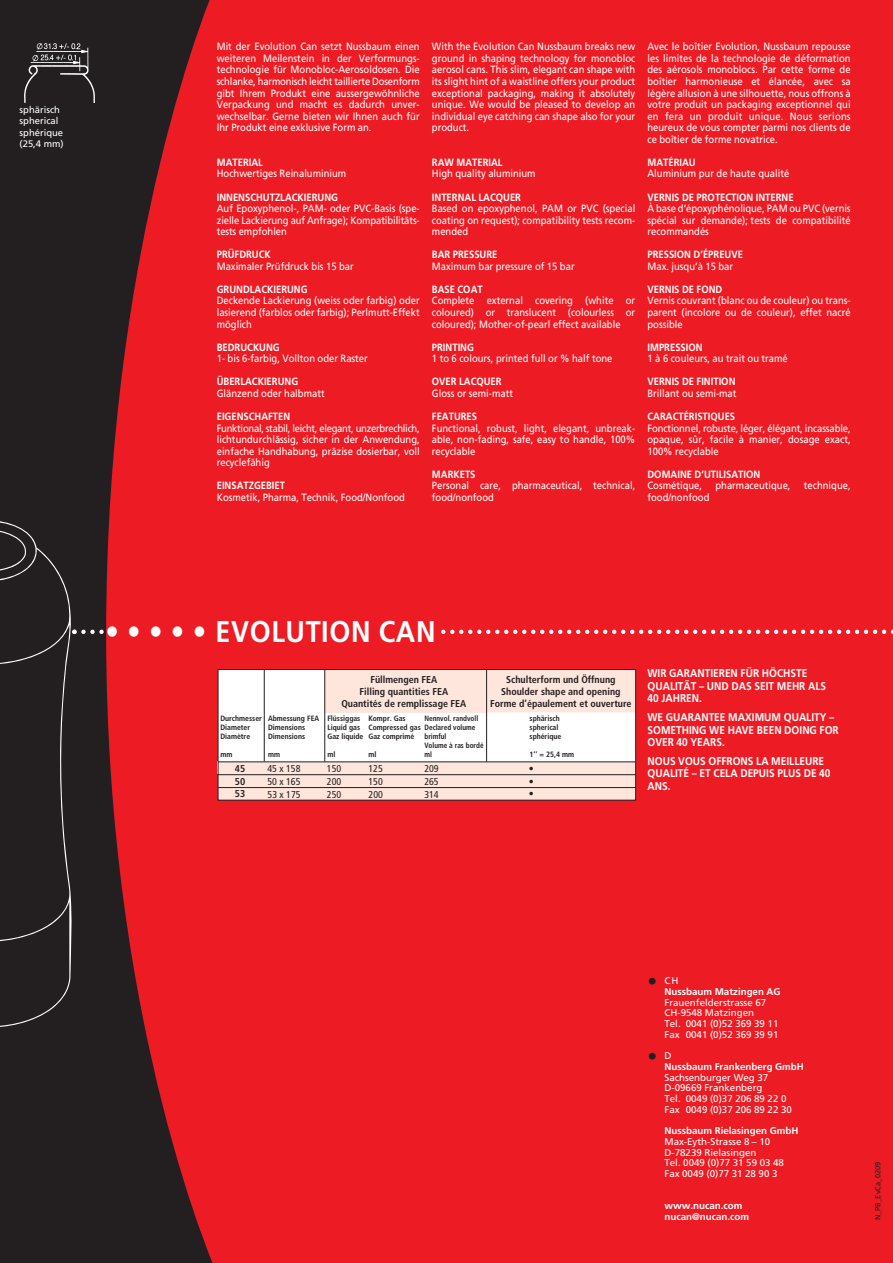
<style>
.page{position:relative;width:893px;height:1263px;background:#fff}
.page>*{position:absolute;margin:0;border:0;box-sizing:border-box;transform-origin:0 0}
.t1{font:700 30px "Frutiger";letter-spacing:.02em;color:#fff;scale:.9 1}
.t2{font:700 19.5px "Frutiger";color:#231f20}
.t3{font:700 11.25px/12.6px "Frutiger";color:#fff;scale:.9 1}
.t4{font:10.5px/11.6px "Frutiger";color:#fff;text-align:justify;scale:.9 1}
.t5{font:700 10.5px "Frutiger";color:#fff;scale:.9 1}
.t6{font:700 condensed 9.9px/11.9px "Frutiger";color:#231f20;text-align:center}
.t7{font:condensed 9.9px "Frutiger";color:#231f20}
.t8{font:9.9px "Frutiger";color:#231f20}
.t9{font:9.75px/10.6px "Frutiger";color:#fff}
.t10{font:700 9.75px/10.6px "Frutiger";color:#fff}
.t11{font:9.45px/11.6px "Frutiger";color:#fff}
.t12{font:700 condensed 7.65px/9px "Frutiger";color:#231f20}
.t13{font:700 condensed 7.65px/9px "Frutiger";color:#231f20;scale:.95 1}
.t14{font:7.5px "Frutiger";color:#231f20}
.s1{font-size:19.5px;color:#231f20}
.s2{font-weight:400}
</style>
<div class="page">
<div style="left:0;top:0;width:892px;height:1263px;background:#231f20"></div>
<div style="left:226px;top:0;width:666px;height:1263px;background:#ed1c24"></div>
<svg style="left:109px;top:0;width:117px;height:1263px;fill:#ed1c24"></svg>
<img style="left:25px;top:44px;width:69px;height:59px">
<svg style="left:0;top:520px;width:892px;height:508px"></svg>
<div style="left:216px;top:613px;width:224px;height:42px;background:#ed1c24"></div>
<p class="t11" style="left:20px;top:104px;width:46px">sphärisch spherical sphérique (25,4 mm)</p>
<p class="t4" style="left:217px;top:42px;width:227px">Mit der Evolution Can setzt Nussbaum einen weiteren Meilenstein in der Verformungs&shy;technologie für Monobloc-Aerosoldosen. Die schlanke, harmonisch leicht taillierte Dosenform gibt Ihrem Produkt eine aussergewöhnliche Verpackung und macht es dadurch unver&shy;wechselbar. Gerne bieten wir Ihnen auch für Ihr Produkt eine exklusive Form an.</p>
<p class="t5" style="left:217px;top:158px;width:53px">MATERIAL</p>
<p class="t4" style="left:217px;top:169px;width:145px">Hochwertiges Reinaluminium</p>
<p class="t5" style="left:217px;top:193px;width:136px">INNENSCHUTZLACKIERUNG</p>
<p class="t4" style="left:217px;top:203px;width:227px">Auf Epoxyphenol-, PAM- oder PVC-Basis (spe&shy;zielle Lackierung auf Anfrage); Kompatibilitäts&shy;tests empfohlen</p>
<p class="t5" style="left:217px;top:250px;width:62px">PRÜFDRUCK</p>
<p class="t4" style="left:217px;top:261px;width:154px">Maximaler Prüfdruck bis 15 bar</p>
<p class="t5" style="left:217px;top:285px;width:102px">GRUNDLACKIERUNG</p>
<p class="t4" style="left:217px;top:296px;width:227px">Deckende Lackierung (weiss oder farbig) oder lasierend (farblos oder farbig); Perlmutt-Effekt möglich</p>
<p class="t5" style="left:217px;top:343px;width:71px">BEDRUCKUNG</p>
<p class="t4" style="left:217px;top:354px;width:169px">1- bis 6-farbig, Vollton oder Raster</p>
<p class="t5" style="left:217px;top:377px;width:92px">ÜBERLACKIERUNG</p>
<p class="t4" style="left:217px;top:388px;width:121px">Glänzend oder halbmatt</p>
<p class="t5" style="left:217px;top:412px;width:83px">EIGENSCHAFTEN</p>
<p class="t4" style="left:217px;top:423px;width:227px">Funktional, stabil, leicht, elegant, unzerbrechlich, lichtundurchlässig, sicher in der Anwendung, einfache Handhabung, präzise dosierbar, voll recyclefähig</p>
<p class="t5" style="left:217px;top:481px;width:77px">EINSATZGEBIET</p>
<p class="t4" style="left:217px;top:492px;width:210px">Kosmetik, Pharma, Technik, Food/Nonfood</p>
<p class="t4" style="left:432px;top:42px;width:227px">With the Evolution Can Nussbaum breaks new ground in shaping technology for monobloc aerosol cans. This slim, elegant can shape with its slight hint of a waistline offers your product exceptional packaging, making it absolutely unique. We would be pleased to develop an individual eye catching can shape also for your product.</p>
<p class="t5" style="left:432px;top:158px;width:80px">RAW MATERIAL</p>
<p class="t4" style="left:432px;top:169px;width:117px">High quality aluminium</p>
<p class="t5" style="left:432px;top:193px;width:101px">INTERNAL LACQUER</p>
<p class="t4" style="left:432px;top:203px;width:227px">Based on epoxyphenol, PAM or PVC (special coating on request); compatibility tests recom&shy;mended</p>
<p class="t5" style="left:432px;top:250px;width:74px">BAR PRESSURE</p>
<p class="t4" style="left:432px;top:261px;width:160px">Maximum bar pressure of 15 bar</p>
<p class="t5" style="left:432px;top:285px;width:58px">BASE COAT</p>
<p class="t4" style="left:432px;top:296px;width:227px">Complete external covering (white or coloured) or translucent (colourless or coloured); Mother-of-pearl effect available</p>
<p class="t5" style="left:432px;top:343px;width:48px">PRINTING</p>
<p class="t4" style="left:432px;top:354px;width:202px">1 to 6 colours, printed full or % half tone</p>
<p class="t5" style="left:432px;top:377px;width:79px">OVER LACQUER</p>
<p class="t4" style="left:432px;top:388px;width:92px">Gloss or semi-matt</p>
<p class="t5" style="left:432px;top:412px;width:52px">FEATURES</p>
<p class="t4" style="left:432px;top:423px;width:227px">Functional, robust, light, elegant, unbreak&shy;able, non-fading, safe, easy to handle, 100% recyclable</p>
<p class="t5" style="left:432px;top:470px;width:50px">MARKETS</p>
<p class="t4" style="left:432px;top:481px;width:227px">Personal care, pharmaceutical, technical, food/nonfood</p>
<p class="t4" style="left:647px;top:42px;width:227px">Avec le boîtier Evolution, Nussbaum repousse les limites de la technologie de déformation des aérosols monoblocs. Par cette forme de boîtier harmonieuse et élancée, avec sa légère allusion à une silhouette, nous offrons à votre produit un packaging exceptionnel qui en fera un produit unique. Nous serions heureux de vous compter parmi nos clients de ce boîtier de forme novatrice.</p>
<p class="t5" style="left:647px;top:158px;width:55px">MATÉRIAU</p>
<p class="t4" style="left:647px;top:169px;width:159px">Aluminium pur de haute qualité</p>
<p class="t5" style="left:647px;top:193px;width:164px">VERNIS DE PROTECTION INTERNE</p>
<p class="t4" style="left:647px;top:203px;width:227px">À base d’époxyphénolique, PAM ou PVC (vernis spécial sur demande); tests de compatibilité recommandés</p>
<p class="t5" style="left:647px;top:250px;width:108px">PRESSION D’ÉPREUVE</p>
<p class="t4" style="left:647px;top:261px;width:97px">Max. jusqu’à 15 bar</p>
<p class="t5" style="left:647px;top:285px;width:85px">VERNIS DE FOND</p>
<p class="t4" style="left:647px;top:296px;width:227px">Vernis couvrant (blanc ou de couleur) ou trans&shy;parent (incolore ou de couleur), effet nacré possible</p>
<p class="t5" style="left:647px;top:343px;width:63px">IMPRESSION</p>
<p class="t4" style="left:647px;top:354px;width:157px">1 à 6 couleurs, au trait ou tramé</p>
<p class="t5" style="left:647px;top:377px;width:99px">VERNIS DE FINITION</p>
<p class="t4" style="left:647px;top:388px;width:100px">Brillant ou semi-mat</p>
<p class="t5" style="left:647px;top:412px;width:99px">CARACTÉRISTIQUES</p>
<p class="t4" style="left:647px;top:423px;width:227px">Fonctionnel, robuste, léger, élégant, incassable, opaque, sûr, facile à manier, dosage exact, 100% recyclable</p>
<p class="t5" style="left:647px;top:470px;width:127px">DOMAINE D’UTILISATION</p>
<p class="t4" style="left:647px;top:481px;width:62px">Cosmétique,</p>
<p class="t4" style="left:715px;top:481px;width:85px">pharmaceutique,</p>
<p class="t4" style="left:803px;top:481px;width:53px">technique,</p>
<p class="t4" style="left:647px;top:492px;width:70px">food/nonfood</p>
<h1 class="t1" style="left:105px;top:620px;width:368px">• • • • • EVOLUTION CAN</h1>
<p class="t12" style="left:220px;top:715px;width:43px">Durchmesser<br>Diameter<br>Diamètre</p>
<p class="t12" style="left:220px;top:750px;width:13px">mm</p>
<p class="t12" style="left:268px;top:715px;width:53px">Abmessung FEA<br>Dimensions<br>Dimensions</p>
<p class="t12" style="left:268px;top:751px;width:13px">mm</p>
<p class="t6" style="left:341px;top:675px;width:126px">Füllmengen FEA<br>Filling quantities FEA<br>Quantités de remplissage FEA</p>
<p class="t6" style="left:490px;top:675px;width:143px">Schulterform und Öffnung<br>Shoulder shape and opening<br>Forme d’épaulement et ouverture</p>
<p class="t12" style="left:327px;top:715px;width:38px">Flüssiggas<br>Liquid gas<br>Gaz liquide</p>
<p class="t12" style="left:327px;top:750px;width:9px">ml</p>
<p class="t12" style="left:529px;top:715px;width:33px">sphärisch spherical sphérique</p>
<p class="t12" style="left:529px;top:750px;width:46px">1'' = 25,4 mm</p>
<p class="t13" style="left:424px;top:715px;width:64px">Nennvol. randvoll<br>Declared volume brimful<br>Volume à ras bordé ml</p>
<p class="t12" style="left:368px;top:715px;width:54px">Kompr. Gas<br>Compressed gas<br>Gaz comprimé</p>
<p class="t12" style="left:368px;top:750px;width:9px">ml</p>
<p class="t6" style="left:235px;top:763px;width:12px">45</p>
<p class="t7" style="left:267px;top:765px;width:35px">45 x 158</p>
<p class="t7" style="left:327px;top:764px;width:16px">150</p>
<p class="t7" style="left:368px;top:764px;width:16px">125</p>
<p class="t7" style="left:424px;top:764px;width:16px">209</p>
<p class="t8" style="left:529px;top:764px;width:7px">•</p>
<p class="t6" style="left:235px;top:776px;width:12px">50</p>
<p class="t7" style="left:267px;top:778px;width:35px">50 x 165</p>
<p class="t7" style="left:327px;top:778px;width:16px">200</p>
<p class="t7" style="left:368px;top:778px;width:16px">150</p>
<p class="t7" style="left:424px;top:778px;width:16px">265</p>
<p class="t8" style="left:529px;top:777px;width:7px">•</p>
<p class="t6" style="left:235px;top:789px;width:12px">53</p>
<p class="t7" style="left:267px;top:790px;width:35px">53 x 175</p>
<p class="t7" style="left:327px;top:790px;width:16px">250</p>
<p class="t7" style="left:368px;top:790px;width:16px">200</p>
<p class="t7" style="left:424px;top:790px;width:16px">314</p>
<p class="t8" style="left:529px;top:790px;width:7px">•</p>
<p class="t3" style="left:647px;top:668px;width:200px">WIR GARANTIEREN FÜR HÖCHSTE<br>QUALITÄT – UND DAS SEIT MEHR ALS<br>40 JAHREN.</p>
<p class="t3" style="left:647px;top:712px;width:214px">WE GUARANTEE MAXIMUM QUALITY –<br>SOMETHING WE HAVE BEEN DOING FOR<br>OVER 40 YEARS.</p>
<p class="t3" style="left:647px;top:755px;width:205px">NOUS VOUS OFFRONS LA MEILLEURE<br>QUALITÉ – ET CELA DEPUIS PLUS DE 40<br>ANS.</p>
<p class="t10" style="left:664px;top:976px;width:118px;text-indent:-17px"><span class="s1">•</span> <span class="s2">CH<br></span>Nussbaum Matzingen AG</p>
<p class="t9" style="left:664px;top:998px;width:115px">Frauenfelderstrasse 67<br>CH-9548 Matzingen<br>Tel. 0041 (0)52 369 39 11<br>Fax 0041 (0)52 369 39 91</p>
<h2 class="t2" style="left:647px;top:1048px;width:26px">• <sup>D</sup></h2>
<p class="t10" style="left:664px;top:1062px;width:141px">Nussbaum Frankenberg GmbH</p>
<p class="t9" style="left:664px;top:1073px;width:129px">Sachsenburger Weg 37<br>D-09669 Frankenberg<br>Tel. 0049 (0)37 206 89 22 0<br>Fax 0049 (0)37 206 89 22 30</p>
<p class="t10" style="left:664px;top:1126px;width:136px">Nussbaum Rielasingen GmbH</p>
<p class="t9" style="left:664px;top:1137px;width:121px">Max-Eyth-Strasse 8 – 10<br>D-78239 Rielasingen<br>Tel. 0049 (0)77 31 59 03 48<br>Fax 0049 (0)77 31 28 90 3</p>
<p class="t10" style="left:664px;top:1201px;width:86px">www.nucan.com nucan@nucan.com</p>
<p class="t14" style="left:874px;top:1220px;width:60px;rotate:-90deg">N_PB_EvCa_0209</p>
</div>
